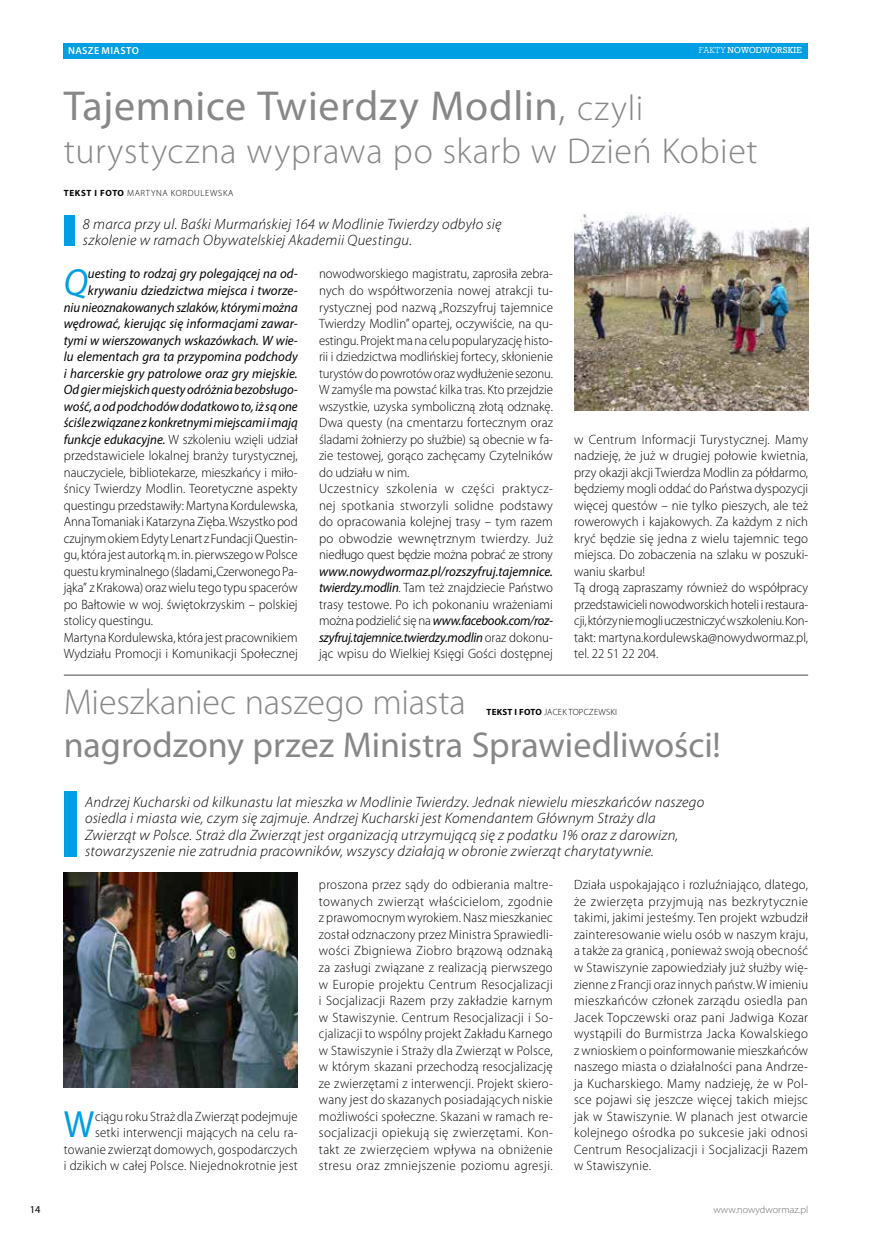
<style>
.page{position:relative;width:872px;height:1234px;background:#fff}
.page>*{position:absolute;margin:0;border:0;box-sizing:border-box;transform-origin:0 0}
.t1{font:42px "Myriad Pro";letter-spacing:.015em;color:#868786}
.t2{font:37.95px "Myriad Pro";color:#009ee3;scale:.95 1}
.t3{font:italic 37.95px "Myriad Pro";color:#009ee3;scale:.95 1}
.t4{font:300 36px "Myriad Pro";letter-spacing:.01em;color:#868786}
.t5{font:36px "Myriad Pro";letter-spacing:-.005em;color:#868786}
.t6{font:italic 300 15px/16.5px "Myriad Pro";letter-spacing:.02em;color:#000}
.t7{font:300 13.5px/16.5px "Myriad Pro";letter-spacing:.005em;color:#000;text-align:justify;scale:.95 1}
.t8{font:300 13.5px/16.5px "Myriad Pro";letter-spacing:.005em;color:#000;scale:.96 1}
.t9{font:300 13.5px/16.5px "Myriad Pro";letter-spacing:.005em;color:#000;text-align:right;scale:.94 1}
.t10{font:italic 13.5px "Myriad Pro";color:#000;scale:.95 1}
.t11{font:italic 13.5px "Myriad Pro";color:#000;scale:.96 1}
.t12{font:10.5px "Myriad Pro";color:#000}
.t13{font:300 10.2px "Myriad Pro";color:#6e6e6e}
.t14{font:600 10.2px "Myriad Pro";letter-spacing:.035em;color:#fff}
.t15{font:300 9px "Myriad Pro";letter-spacing:.065em;color:#000}
.t16{font:300 9px "Myriad Pro";letter-spacing:.02em;color:#000}
.t17{font:8.85px "Geo Slab 712 Md EU";letter-spacing:.015em;color:#fff}
.s1{font-family:"Geo Slab 712 Lt EU"}
.s2{font-weight:300}
.s3{font-weight:300;font-size:36px}
.s4{font-weight:700}
.s5{font-weight:400;font-style:italic}
</style>
<div class="page">
<div style="left:64px;top:43px;width:744px;height:15px;background:#009ee3"></div>
<div style="left:64px;top:215px;width:10px;height:30px;background:#009ee3"></div>
<div style="left:64px;top:790px;width:13px;height:66px;background:#009ee3"></div>
<img style="left:64px;top:872px;width:234px;height:215px">
<img style="left:574px;top:212px;width:234px;height:198px">
<hr style="left:64px;top:674px;width:744px;height:1px;background:#484847">
<p class="t12" style="left:30px;top:1202px;width:12px">14</p>
<p class="t14" style="left:68px;top:44px;width:72px">NASZE MIASTO</p>
<p class="t17" style="left:699px;top:45px;width:105px"><span class="s1">FAKTY</span> NOWODWORSKIE</p>
<h1 class="t1" style="left:64px;top:80px;width:581px">Tajemnice Twierdzy Modlin<span class="s2">,</span> <span class="s3">czyli</span></h1>
<h3 class="t4" style="left:64px;top:131px;width:695px">turystyczna wyprawa po skarb w Dzień Kobiet</h3>
<p class="t15" style="left:64px;top:188px;width:171px"><span class="s4">TEKST I FOTO</span> MARTYNA KORDULEWSKA</p>
<p class="t6" style="left:83px;top:215px;width:420px">8 marca przy ul. Baśki Murmańskiej 164 w Modlinie Twierdzy odbyło się szkolenie w ramach Obywatelskiej Akademii Questingu.</p>
<h2 class="t3" style="left:64px;top:259px;width:27px">Q</h2>
<p class="t10" style="left:88px;top:265px;width:222px">uesting to rodzaj gry polegającej na od-</p>
<p class="t11" style="left:88px;top:282px;width:220px">krywaniu dziedzictwa miejsca i tworze-</p>
<p class="t10" style="left:64px;top:298px;width:248px">niu nieoznakowanych szlaków, którymi można</p>
<p class="t11" style="left:64px;top:315px;width:245px">wędrować, kierując się informacjami zawar-</p>
<p class="t10" style="left:64px;top:331px;width:248px">tymi w wierszowanych wskazówkach. W wie-</p>
<p class="t11" style="left:64px;top:348px;width:245px">lu elementach gra ta przypomina podchody</p>
<p class="t11" style="left:64px;top:364px;width:245px">i harcerskie gry patrolowe oraz gry miejskie.</p>
<p class="t10" style="left:64px;top:381px;width:248px">Od gier miejskich questy odróżnia bezobsługo-</p>
<p class="t10" style="left:64px;top:397px;width:248px">wość, a od podchodów dodatkowo to, iż są one</p>
<p class="t10" style="left:64px;top:414px;width:248px">ściśle związane z konkretnymi miejscami i mają</p>
<p class="t7" style="left:64px;top:431px;width:248px"><span class="s5">funkcje edukacyjne.</span> W szkoleniu wzięli udział</p>
<p class="t8" style="left:64px;top:447px;width:245px">przedstawiciele lokalnej branży turystycznej,</p>
<p class="t7" style="left:64px;top:464px;width:248px">nauczyciele, bibliotekarze, mieszkańcy i miło-</p>
<p class="t8" style="left:64px;top:480px;width:245px">śnicy Twierdzy Modlin. Teoretyczne aspekty</p>
<p class="t7" style="left:64px;top:497px;width:248px">questingu przedstawiły: Martyna Kordulewska,</p>
<p class="t9" style="left:64px;top:513px;width:250px">Anna Tomaniak i Katarzyna Zięba. Wszystko pod</p>
<p class="t9" style="left:64px;top:530px;width:250px">czujnym okiem Edyty Lenart z Fundacji Questin-</p>
<p class="t9" style="left:64px;top:546px;width:250px">gu, która jest autorką m. in. pierwszego w Polsce</p>
<p class="t9" style="left:64px;top:563px;width:250px">questu kryminalnego (śladami „Czerwonego Pa-</p>
<p class="t7" style="left:64px;top:579px;width:248px">jąka” z Krakowa) oraz wielu tego typu spacerów</p>
<p class="t7" style="left:64px;top:596px;width:248px">po Bałtowie w woj. świętokrzyskim – polskiej</p>
<p class="t7" style="left:64px;top:612px;width:96px">stolicy questingu.</p>
<p class="t7" style="left:64px;top:629px;width:248px">Martyna Kordulewska, która jest pracownikiem</p>
<p class="t8" style="left:64px;top:645px;width:245px">Wydziału Promocji i Komunikacji Społecznej</p>
<p class="t7" style="left:319px;top:266px;width:248px;text-align:left">nowodworskiego magistratu, zaprosiła zebra&shy;nych do współtworzenia nowej atrakcji tu&shy;rystycznej pod nazwą „Rozszyfruj tajemnice Twierdzy Modlin” opartej, oczywiście, na qu&shy;estingu. Projekt ma na celu popularyzację histo&shy;rii i dziedzictwa modlińskiej fortecy, skłonienie turystów do powrotów oraz wydłużenie sezonu.<br>W zamyśle ma powstać kilka tras. Kto przejdzie wszystkie, uzyska symboliczną złotą odznakę.<br>Dwa questy (na cmentarzu fortecznym oraz śladami żołnierzy po służbie) są obecnie w fa&shy;zie testowej, gorąco zachęcamy Czytelników do udziału w nim.<br>Uczestnicy szkolenia w części praktycz&shy;nej spotkania stworzyli solidne podstawy do opracowania kolejnej trasy – tym razem po obwodzie wewnętrznym twierdzy. Już niedługo quest będzie można pobrać ze strony</p>
<p class="t7" style="left:319px;top:563px;width:248px"><span class="s5">www.nowydwormaz.pl/rozszyfruj.tajemnice. twierdzy.modlin</span>. Tam też znajdziecie Państwo trasy testowe. Po ich pokonaniu wrażeniami można podzielić się na <span class="s5">www.facebook.com/roz&shy;szyfruj.tajemnice.twierdzy.modlin</span> oraz dokonu&shy;jąc wpisu do Wielkiej Księgi Gości dostępnej</p>
<p class="t8" style="left:574px;top:431px;width:245px">w Centrum Informacji Turystycznej. Mamy nadzieję, że już w drugiej połowie kwietnia, przy okazji akcji Twierdza Modlin za półdarmo, będziemy mogli oddać do Państwa dyspozycji więcej questów – nie tylko pieszych, ale też rowerowych i kajakowych. Za każdym z nich kryć będzie się jedna z wielu tajemnic tego miejsca. Do zobaczenia na szlaku w poszuki&shy;waniu skarbu!<br>Tą drogą zapraszamy również do współpracy przedstawicieli nowodworskich hoteli i restaura&shy;cji, którzy nie mogli uczestniczyć w szkoleniu. Kon&shy;takt: martyna.kordulewska@nowydwormaz.pl, tel. 22 51 22 204.</p>
<h3 class="t4" style="left:64px;top:682px;width:403px">Mieszkaniec naszego miasta</h3>
<h3 class="t5" style="left:64px;top:723px;width:658px">nagrodzony przez Ministra Sprawiedliwości!</h3>
<p class="t16" style="left:486px;top:706px;width:132px"><span class="s4">TEKST I FOTO</span> JACEK TOPCZEWSKI</p>
<p class="t6" style="left:85px;top:793px;width:620px">Andrzej Kucharski od kilkunastu lat mieszka w Modlinie Twierdzy. Jednak niewielu mieszkańców naszego osiedla i miasta wie, czym się zajmuje. Andrzej Kucharski jest Komendantem Głównym Straży dla Zwierząt w Polsce. Straż dla Zwierząt jest organizacją utrzymującą się z podatku 1% oraz z darowizn, stowarzyszenie nie zatrudnia pracowników, wszyscy działają w obronie zwierząt charytatywnie.</p>
<p class="t9" style="left:64px;top:1107px;width:250px">ciągu roku Straż dla Zwierząt podejmuje<br>setki interwencji mających na celu ra&shy;towanie zwierząt domowych, gospodarczych i dzikich w całej Polsce. Niejednokrotnie jest</p>
<h2 class="t2" style="left:64px;top:1100px;width:34px">W</h2>
<p class="t7" style="left:319px;top:876px;width:248px">proszona przez sądy do odbierania maltre&shy;towanych zwierząt właścicielom, zgodnie z prawomocnym wyrokiem. Nasz mieszkaniec został odznaczony przez Ministra Sprawiedli&shy;wości Zbigniewa Ziobro brązową odznaką za zasługi związane z realizacją pierwszego w Europie projektu Centrum Resocjalizacji i Socjalizacji Razem przy zakładzie karnym w Stawiszynie. Centrum Resocjalizacji i So&shy;cjalizacji to wspólny projekt Zakładu Karnego w Stawiszynie i Straży dla Zwierząt w Polsce, w którym skazani przechodzą resocjalizację ze zwierzętami z interwencji. Projekt skiero&shy;wany jest do skazanych posiadających niskie możliwości społeczne. Skazani w ramach re&shy;socjalizacji opiekują się zwierzętami. Kon&shy;takt ze zwierzęciem wpływa na obniżenie stresu oraz zmniejszenie poziomu agresji.</p>
<p class="t7" style="left:574px;top:876px;width:248px">Działa uspokajająco i rozluźniająco, dlatego, że zwierzęta przyjmują nas bezkrytycznie takimi, jakimi jesteśmy. Ten projekt wzbudził zainteresowanie wielu osób w naszym kraju, a także za granicą , ponieważ swoją obecność w Stawiszynie zapowiedziały już służby wię&shy;zienne z Francji oraz innych państw. W imieniu mieszkańców członek zarządu osiedla pan Jacek Topczewski oraz pani Jadwiga Kozar wystąpili do Burmistrza Jacka Kowalskiego z wnioskiem o poinformowanie mieszkańców naszego miasta o działalności pana Andrze&shy;ja Kucharskiego. Mamy nadzieję, że w Pol&shy;sce pojawi się jeszcze więcej takich miejsc jak w Stawiszynie. W planach jest otwarcie kolejnego ośrodka po sukcesie jaki odnosi Centrum Resocjalizacji i Socjalizacji Razem w Stawiszynie.</p>
<p class="t13" style="left:713px;top:1203px;width:96px">www.nowydwormaz.pl</p>
</div>
